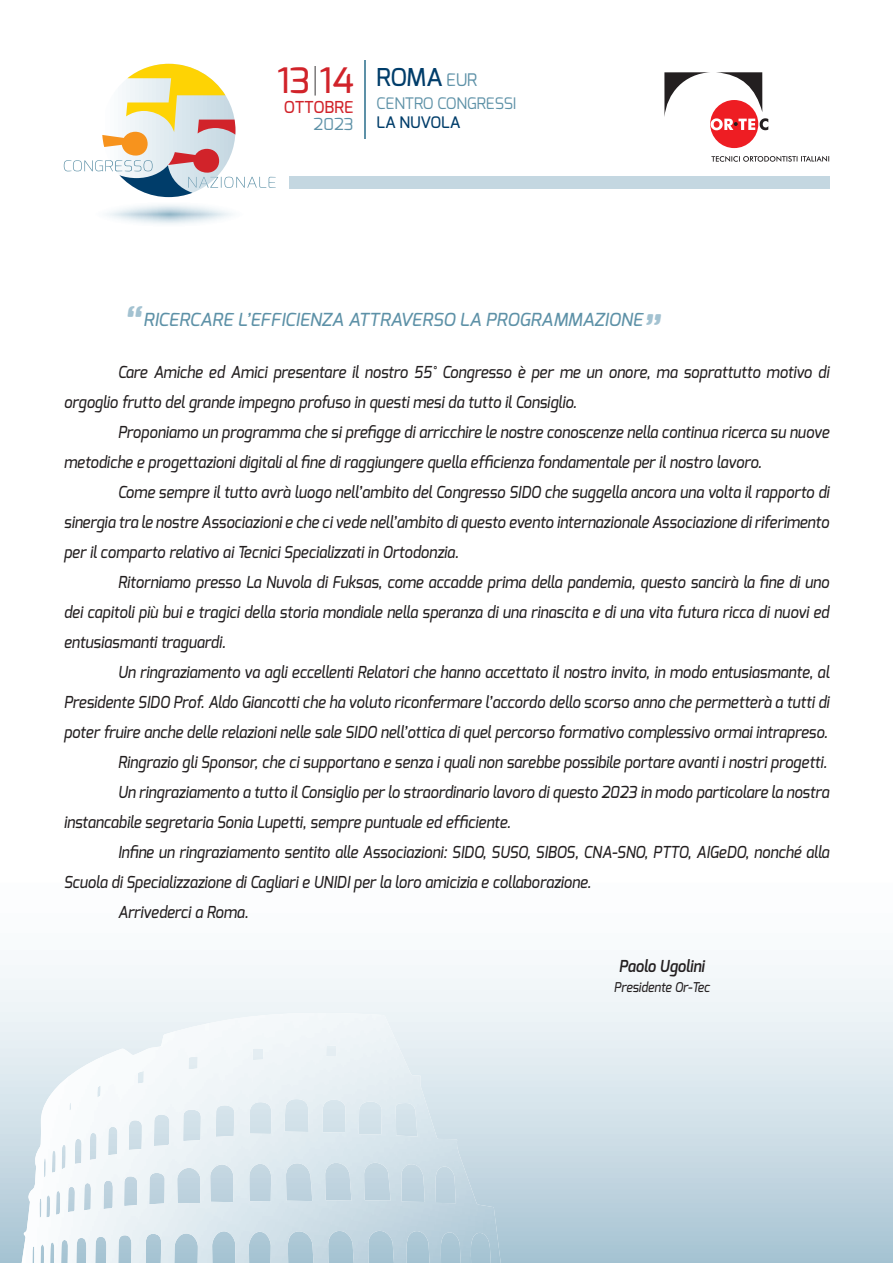
<style>
.page{position:relative;width:893px;height:1263px;background:#fff}
.page>*{position:absolute;margin:0;border:0;box-sizing:border-box;transform-origin:0 0}
.t1{font:italic 500 47.55px "Exo";color:#a3c2d1}
.t2{font:500 35.1px "Exo";color:#d1232a}
.t3{font:500 24.6px "Exo";color:#003d6a}
.t4{font:italic 500 18px "Exo";color:#5d91a7}
.t5{font:italic 500 16.5px/30px "Exo";color:#231f20;scale:.9 1}
.t6{font:italic 600 16.5px "Exo";color:#231f20;scale:.9 1}
.t7{font:500 16.5px "Exo";color:#d1232a}
.t8{font:16.5px "Exo";color:#5d91a7}
.t9{font:15.9px "Exo";letter-spacing:-.01em;color:#5d91a7}
.t10{font:500 15.9px "Exo";letter-spacing:-.01em;color:#003d6a}
.t11{font:italic 500 13.5px "Exo";color:#231f20;scale:.9 1}
.s1{font-weight:100;color:#231f20}
.s2{font-weight:400;font-size:17.4px;color:#5d91a7}
</style>
<div class="page">
<img style="left:0;top:965px;width:893px;height:298px">
<img style="left:22px;top:1018px;width:272px;height:245px">
<svg style="left:64px;top:64px;width:212px;height:133px"></svg>
<div style="left:710px;top:100px;width:48px;height:48px;background:#ee1d23;border-radius:50%"></div>
<svg style="left:664px;top:72px;width:104px;height:58px"></svg>
<svg style="left:711px;top:156px;width:118px;height:6px"></svg>
<hr style="left:364px;top:61px;width:2px;height:78px;background:#5d91a7">
<div style="left:289px;top:176px;width:540px;height:12px;background:#c4d7e1"></div>
<h2 class="t2" style="left:277px;top:58px;width:78px">13<span class="s1">|</span>14</h2>
<p class="t7" style="left:284px;top:97px;width:71px">OTTOBRE</p>
<p class="t8" style="left:314px;top:113px;width:42px">2023</p>
<h3 class="t3" style="left:376px;top:61px;width:103px">ROMA <span class="s2">EUR</span></h3>
<p class="t9" style="left:376px;top:93px;width:141px">CENTRO CONGRESSI</p>
<p class="t10" style="left:376px;top:113px;width:86px">LA NUVOLA</p>
<h1 class="t1" style="left:120px;top:293px;width:21px">“</h1>
<p class="t4" style="left:143px;top:308px;width:501px">RICERCARE L’EFFICIENZA ATTRAVERSO LA PROGRAMMAZIONE</p>
<h1 class="t1" style="left:639px;top:301px;width:21px">”</h1>
<p class="t5" style="left:64px;top:357px;width:852px;text-indent:54px">Care Amiche ed Amici presentare il nostro 55° Congresso è per me un onore, ma soprattutto motivo di orgoglio frutto del grande impegno profuso in questi mesi da tutto il Consiglio.</p>
<p class="t5" style="left:64px;top:417px;width:852px;text-indent:54px">Proponiamo un programma che si prefigge di arricchire le nostre conoscenze nella continua ricerca su nuove metodiche e progettazioni digitali al fine di raggiungere quella efficienza fondamentale per il nostro lavoro.</p>
<p class="t5" style="left:64px;top:477px;width:852px;text-align:justify;text-indent:54px">Come sempre il tutto avrà luogo nell’ambito del Congresso SIDO che suggella ancora una volta il rapporto di sinergia tra le nostre Associazioni e che ci vede nell’ambito di questo evento internazionale Associazione di riferimento per il comparto relativo ai Tecnici Specializzati in Ortodonzia.</p>
<p class="t5" style="left:64px;top:567px;width:853px;text-align:justify;text-indent:54px">Ritorniamo presso La Nuvola di Fuksas, come accadde prima della pandemia, questo sancirà la fine di uno dei capitoli più bui e tragici della storia mondiale nella speranza di una rinascita e di una vita futura ricca di nuovi ed entusiasmanti traguardi.</p>
<p class="t5" style="left:118px;top:657px;width:792px">Un ringraziamento va agli eccellenti Relatori che hanno accettato il nostro invito, in modo entusiasmante, al</p>
<p class="t5" style="left:64px;top:687px;width:852px">Presidente SIDO Prof. Aldo Giancotti che ha voluto riconfermare l’accordo dello scorso anno che permetterà a tutti di</p>
<p class="t5" style="left:64px;top:717px;width:850px">poter fruire anche delle relazioni nelle sale SIDO nell’ottica di quel percorso formativo complessivo ormai intrapreso.</p>
<p class="t5" style="left:118px;top:747px;width:790px">Ringrazio gli Sponsor, che ci supportano e senza i quali non sarebbe possibile portare avanti i nostri progetti.</p>
<p class="t5" style="left:118px;top:777px;width:792px">Un ringraziamento a tutto il Consiglio per lo straordinario lavoro di questo 2023 in modo particolare la nostra</p>
<p class="t5" style="left:64px;top:807px;width:498px">instancabile segretaria Sonia Lupetti, sempre puntuale ed efficiente.</p>
<p class="t5" style="left:118px;top:837px;width:792px">Infine un ringraziamento sentito alle Associazioni: SIDO, SUSO, SIBOS, CNA-SNO, PTTO, AIGeDO, nonché alla</p>
<p class="t5" style="left:64px;top:867px;width:587px">Scuola di Specializzazione di Cagliari e UNIDI per la loro amicizia e collaborazione.</p>
<p class="t5" style="left:118px;top:897px;width:147px">Arrivederci a Roma.</p>
<p class="t6" style="left:619px;top:955px;width:97px">Paolo Ugolini</p>
<p class="t11" style="left:614px;top:978px;width:108px">Presidente Or-Tec</p>
</div>
